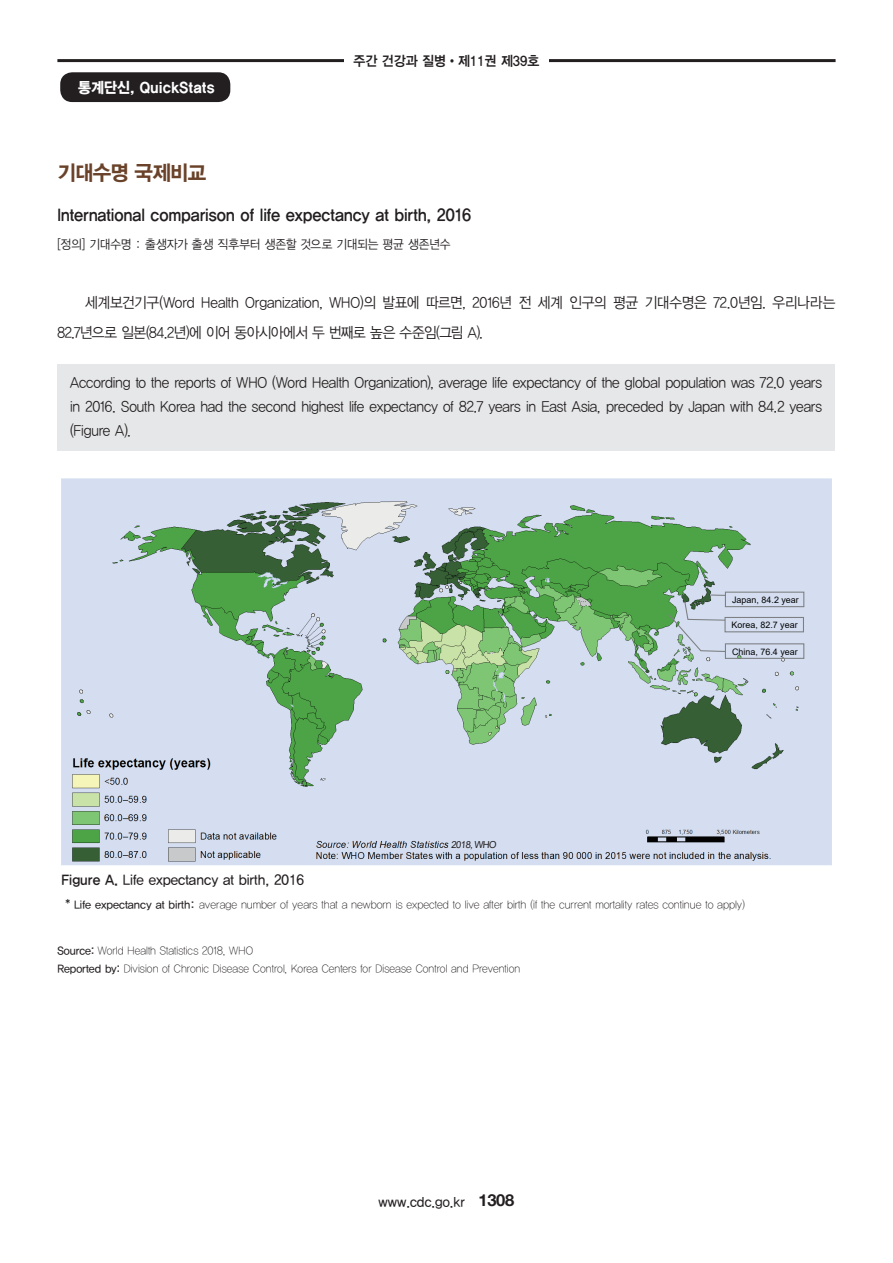
<style>
.page{position:relative;width:893px;height:1263px;background:#fff}
.page>*{position:absolute;margin:0;border:0;box-sizing:border-box;transform-origin:0 0}
.t1{font:21px "YDVYGO Std 15";letter-spacing:-.04em;color:#694229;scale:.96 1}
.t2{font:17.4px "YDVYGO Std 34";letter-spacing:-.01em;color:#231f20;scale:.92 1}
.t3{font:15px/24px "YDVYGO Std 12";letter-spacing:-.01em;color:#231f20;scale:.92 1}
.t4{font:15px "YDVYGO Std 36";color:#fff;scale:.94 1}
.t5{font:14.25px "YDVYGO Std 33";color:#231f20;scale:.94 1}
.t6{font:13.8px "YDVYGO Std 13";color:#231f20;scale:.92 1}
.t7{font:13.8px "YDVYGO Std 34";color:#231f20;scale:.94 1}
.t8{font:12.6px "YDVYGO Std 32";letter-spacing:-.01em;color:#231f20;scale:.92 1}
.t9{font:11.25px "YDVYGO Std 31";color:#231f20}
.t10{font:11.25px/18px "YDVYGO Std 11";letter-spacing:.005em;color:#231f20;scale:.95 1}
.t11{font:9.6px "Arial";color:#231f20}
.t12{font:9px "Arial";color:#030303}
.s1{font-family:"YDVYGO Std 34"}
.s2{font-family:"YDVYGO Std 33"}
.s3{font-family:"YDVYGO Std 13"}
.s4{font-family:"Helvetica 75";font-weight:700;font-size:16.5px}
</style>
<div class="page">
<hr style="left:57px;top:59px;width:779px;height:3px;background:#231f20">
<div style="left:344px;top:51px;width:205px;height:19px;background:#fff"></div>
<div style="left:60px;top:72px;width:170px;height:30px;background:#231f20;border-radius:12px"></div>
<div style="left:57px;top:364px;width:778px;height:87px;background:#e6e7e9"></div>
<img style="left:61px;top:478px;width:771px;height:388px">
<div style="left:724px;top:617px;width:80px;height:15px;border:1px solid #7d7f82"></div>
<div style="left:725px;top:592px;width:79px;height:15px;border:1px solid #7d7f82"></div>
<svg style="left:668px;top:594px;width:58px;height:59px;background:#bccbd3"></svg>
<div style="left:725px;top:643px;width:79px;height:16px;border:1px solid #7d7f82"></div>
<div style="left:450px;top:840px;width:58px;height:10px;background:#d4def0"></div>
<p class="t4" style="left:78px;top:79px;width:147px">통계단신, QuickStats</p>
<p class="t7" style="left:353px;top:54px;width:199px">주간 건강과 질병•제11권 제39호</p>
<h1 class="t1" style="left:57px;top:162px;width:157px">기대수명 국제비교</h1>
<p class="t2" style="left:57px;top:206px;width:451px">International comparison of life expectancy at birth, 2016</p>
<p class="t8" style="left:57px;top:238px;width:429px">[정의] 기대수명 : 출생자가 출생 직후부터 생존할 것으로 기대되는 평균 생존년수</p>
<p class="t3" style="left:57px;top:288px;width:847px;line-height:30px;text-indent:28px">세계보건기구(Word Health Organization, WHO)의 발표에 따르면, 2016년 전 세계 인구의 평균 기대수명은 72.0년임. 우리나라는<br>82.7년으로 일본(84.2년)에 이어 동아시아에서 두 번째로 높은 수준임(그림 A).</p>
<p class="t3" style="left:70px;top:371px;width:819px;text-align:justify">According to the reports of WHO (Word Health Organization), average life expectancy of the global population was 72.0 years in 2016. South Korea had the second highest life expectancy of 82.7 years in East Asia, preceded by Japan with 84.2 years (Figure A).</p>
<p class="t12" style="left:732px;top:593px;width:68px">Japan, 84.2 year</p>
<p class="t12" style="left:731px;top:619px;width:68px">Korea, 82.7 year</p>
<p class="t11" style="left:451px;top:838px;width:48px">2018,WHO</p>
<p class="t12" style="left:732px;top:645px;width:67px">China, 76.4 year</p>
<p class="t5" style="left:62px;top:873px;width:259px"><span class="s1">Figure A.</span> Life expectancy at birth, 2016</p>
<p class="t9" style="left:65px;top:899px;width:681px"><span class="s2">* Life expectancy at birth:</span> average number of years that a newborn is expected to live after birth (if the current mortality rates continue to apply)</p>
<p class="t10" style="left:57px;top:942px;width:489px"><span class="s3">Source:</span> World Health Statistics 2018, WHO<br><span class="s3">Reported by:</span> Division of Chronic Disease Control, Korea Centers for Disease Control and Prevention</p>
<p class="t6" style="left:379px;top:1194px;width:149px">www.cdc.go.kr <span class="s4">1308</span></p>
</div>
